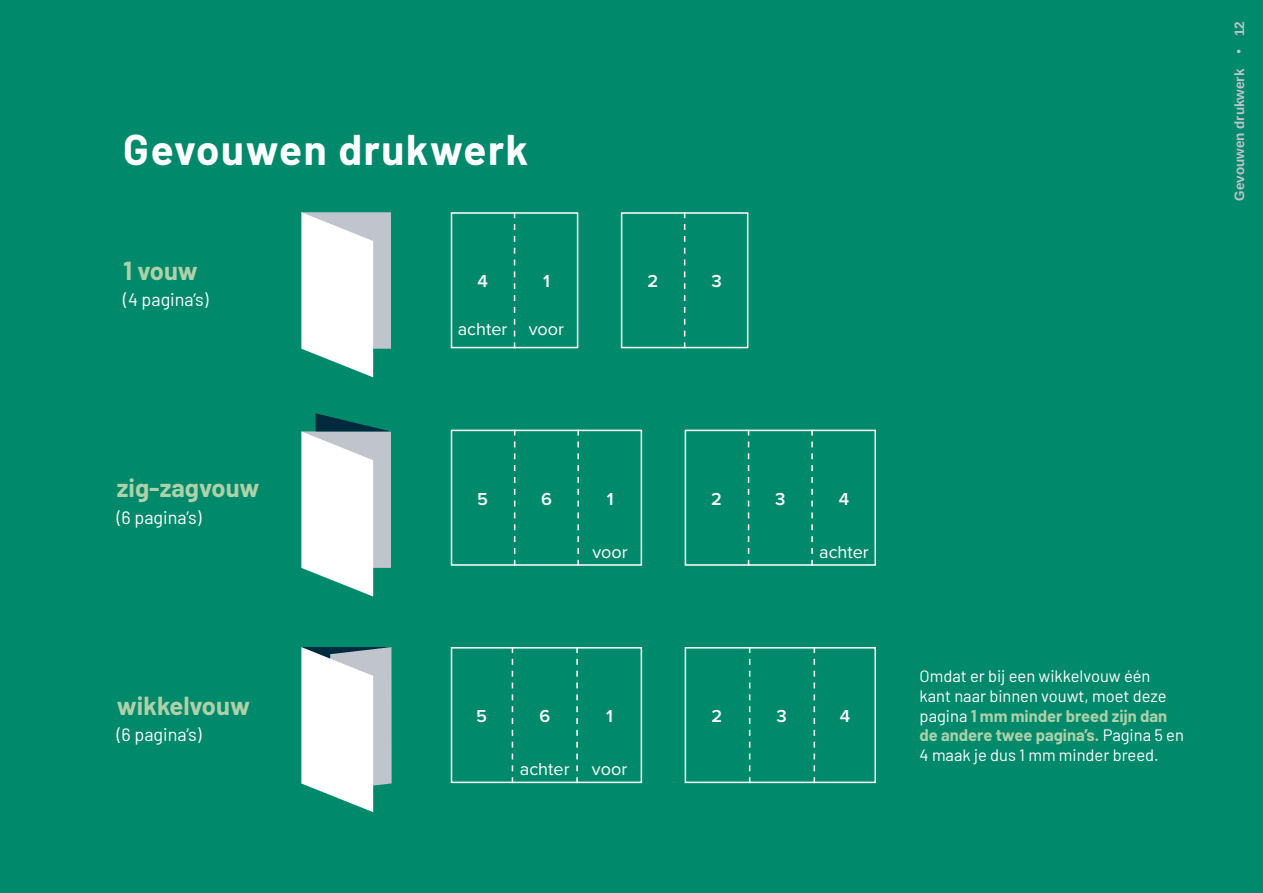
<style>
.page{position:relative;width:1263px;height:893px;background:#00896b}
.page>*{position:absolute;margin:0;border:0;box-sizing:border-box;transform-origin:0 0}
.t1{font:700 42px "Barlow";letter-spacing:.04em;color:#fff}
.t2{font:700 25.5px "Barlow";color:#add1a9}
.t3{font:18px "Barlow";color:#fff}
.t4{font:18px "Proxima Nova";color:#fff}
.t5{font:600 18px "Proxima Nova";color:#fff}
.t6{font:16.5px/19.8px "Barlow";color:#fff}
.t7{font:700 13.5px "Arimo";color:#c0c5cd}
.s1{font-weight:700;color:#add1a9}
</style>
<div class="page">
<svg style="left:301px;top:212px;width:90px;height:165px;background:#d3e4e2"></svg>
<div style="left:621px;top:212px;width:127px;height:136px;border:2px solid #fff"></div>
<svg style="left:684px;top:212px;width:1px;height:136px"></svg>
<div style="left:451px;top:212px;width:127px;height:136px;border:2px solid #fff"></div>
<svg style="left:514px;top:212px;width:1px;height:136px"></svg>
<svg style="left:301px;top:647px;width:91px;height:165px;background:#cee0df"></svg>
<div style="left:685px;top:647px;width:191px;height:136px;border:2px solid #fff"></div>
<svg style="left:749px;top:647px;width:1px;height:136px"></svg>
<svg style="left:813px;top:647px;width:2px;height:136px"></svg>
<div style="left:451px;top:647px;width:191px;height:136px;border:2px solid #fff"></div>
<svg style="left:576px;top:647px;width:2px;height:136px"></svg>
<svg style="left:512px;top:647px;width:1px;height:136px"></svg>
<svg style="left:301px;top:413px;width:90px;height:183px;background:#bed7d5"></svg>
<div style="left:451px;top:430px;width:191px;height:136px;border:2px solid #fff"></div>
<svg style="left:577px;top:430px;width:2px;height:136px"></svg>
<svg style="left:514px;top:430px;width:1px;height:136px"></svg>
<div style="left:685px;top:430px;width:191px;height:136px;border:2px solid #fff"></div>
<svg style="left:811px;top:430px;width:2px;height:136px"></svg>
<svg style="left:748px;top:430px;width:1px;height:136px"></svg>
<h1 class="t1" style="left:123px;top:119px;width:406px">Gevouwen drukwerk</h1>
<h2 class="t2" style="left:123px;top:252px;width:76px">1 vouw</h2>
<p class="t3" style="left:123px;top:287px;width:87px">(4 pagina’s)</p>
<p class="t5" style="left:477px;top:273px;width:12px">4</p>
<p class="t5" style="left:543px;top:273px;width:8px">1</p>
<p class="t5" style="left:647px;top:273px;width:12px">2</p>
<p class="t5" style="left:711px;top:273px;width:12px">3</p>
<p class="t4" style="left:458px;top:321px;width:108px">achter voor</p>
<p class="t7" style="left:1230px;top:201px;width:181px;rotate:-90deg">Gevouwen drukwerk <sup>•</sup> 12</p>
<h2 class="t2" style="left:117px;top:469px;width:144px">zig-zagvouw</h2>
<p class="t3" style="left:117px;top:504px;width:86px">(6 pagina’s)</p>
<h2 class="t2" style="left:117px;top:687px;width:135px">wikkelvouw</h2>
<p class="t3" style="left:117px;top:721px;width:86px">(6 pagina’s)</p>
<p class="t5" style="left:477px;top:491px;width:12px">5</p>
<p class="t5" style="left:541px;top:491px;width:12px">6</p>
<p class="t5" style="left:607px;top:491px;width:8px">1</p>
<p class="t4" style="left:592px;top:544px;width:37px">voor</p>
<p class="t5" style="left:711px;top:491px;width:12px">2</p>
<p class="t5" style="left:775px;top:491px;width:12px">3</p>
<p class="t5" style="left:839px;top:491px;width:12px">4</p>
<p class="t4" style="left:819px;top:544px;width:51px">achter</p>
<p class="t5" style="left:476px;top:708px;width:12px">5</p>
<p class="t5" style="left:539px;top:708px;width:12px">6</p>
<p class="t5" style="left:606px;top:708px;width:8px">1</p>
<p class="t5" style="left:712px;top:708px;width:12px">2</p>
<p class="t5" style="left:777px;top:708px;width:12px">3</p>
<p class="t5" style="left:840px;top:708px;width:12px">4</p>
<p class="t4" style="left:520px;top:761px;width:109px">achter voor</p>
<p class="t6" style="left:919px;top:665px;width:266px">Omdat er bij een wikkelvouw één kant naar binnen vouwt, moet deze pagina <span class="s1">1 mm minder breed zijn dan de andere twee pagina’s.</span> Pagina 5 en<br>4 maak je dus 1 mm minder breed.</p>
</div>
